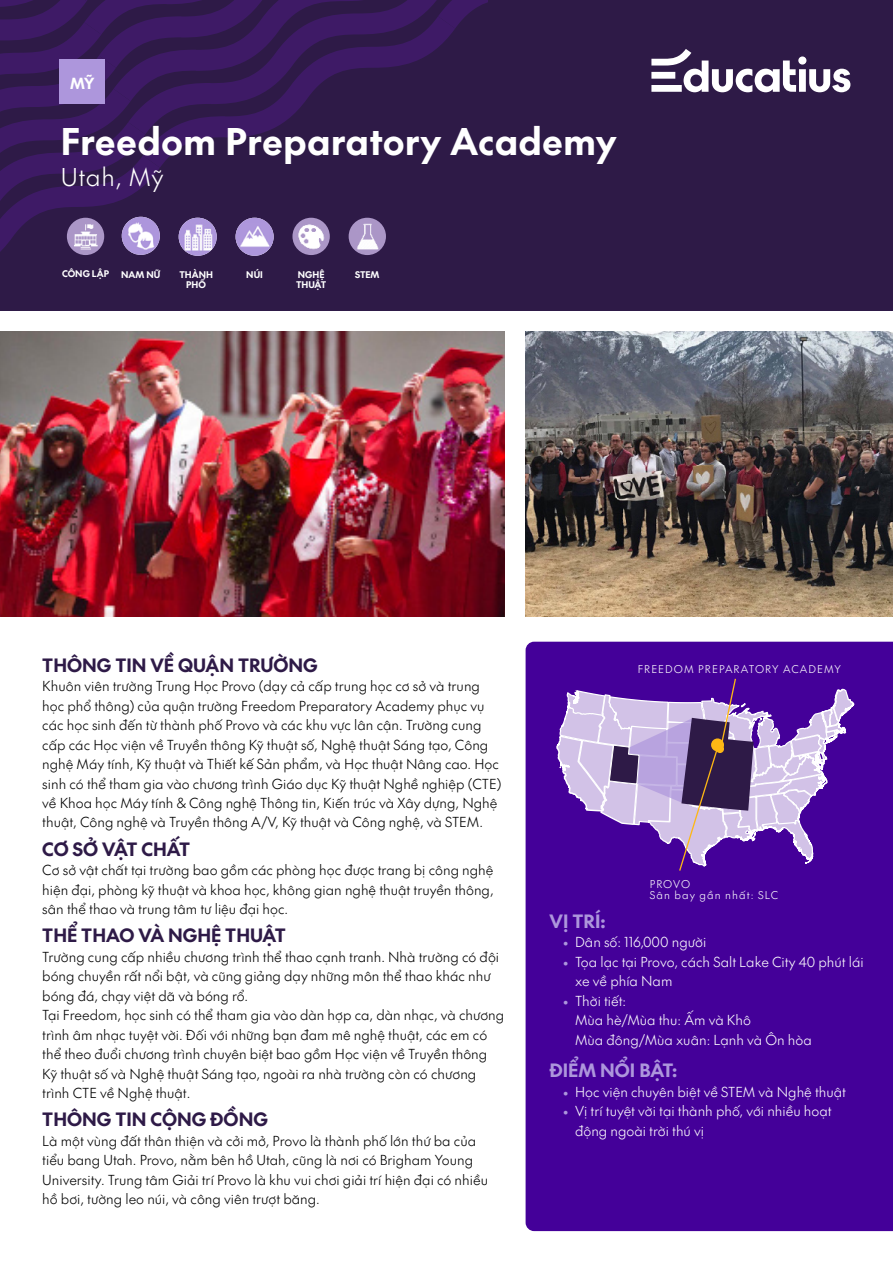
<style>
.page{position:relative;width:893px;height:1263px;background:#fff}
.page>*{position:absolute;margin:0;border:0;box-sizing:border-box;transform-origin:0 0}
.t1{font:36px "SVN The Future Bold";letter-spacing:.02em;color:#fff}
.t2{font:24px "SVN The Future Light";letter-spacing:.025em;color:#fff}
.t3{font:18px "SVN The Future Bold";color:#2e1a47}
.t4{font:18px "SVN The Future Bold";color:#ad96dc}
.t5{font:15px "SVN The Future Bold";color:#fff}
.t6{font:13.5px/19.5px "SVN The Future Light";color:#000}
.t7{font:13.5px/19.5px "SVN The Future Light";color:#fff}
.t8{font:10.5px/10.8px "SVN The Future Light";letter-spacing:.1em;color:#fff}
.t9{font:9px/10.5px "SVN The Future Bold";color:#fff;text-align:center}
.s1{font-family:"The Future";font-weight:300;color:#ad96dc}
</style>
<div class="page">
<div style="left:0;top:0;width:893px;height:310px;background:#2e1a47"></div>
<svg style="left:0;top:0;width:487px;height:256px"></svg>
<img style="left:122px;top:217px;width:38px;height:38px;border-radius:19px">
<img style="left:0;top:332px;width:504px;height:285px">
<img style="left:526px;top:332px;width:367px;height:285px">
<div style="left:60px;top:60px;width:45px;height:44px;background:#ad96dc"></div>
<div style="left:526px;top:642px;width:367px;height:589px;background:#409"></div>
<img style="left:179px;top:218px;width:38px;height:38px;border-radius:19px">
<svg style="left:651px;top:49px;width:199px;height:43px"></svg>
<img style="left:67px;top:218px;width:37px;height:37px;border-radius:19px">
<img style="left:292px;top:218px;width:38px;height:37px;border-radius:19px">
<img style="left:236px;top:218px;width:38px;height:38px;border-radius:19px">
<img style="left:349px;top:218px;width:37px;height:37px;border-radius:19px">
<svg style="left:555px;top:677px;width:300px;height:209px;background:#8057b2"></svg>
<p class="t5" style="left:70px;top:71px;width:26px">MỸ</p>
<h1 class="t1" style="left:61px;top:112px;width:557px">Freedom Preparatory Academy</h1>
<h2 class="t2" style="left:61px;top:159px;width:104px">Utah, Mỹ</h2>
<p class="t9" style="left:62px;top:268px;width:48px">CÔNG LẬP</p>
<p class="t9" style="left:121px;top:269px;width:41px">NAM NỮ</p>
<p class="t9" style="left:179px;top:269px;width:35px">THÀNH<br>PHỐ</p>
<p class="t9" style="left:296px;top:269px;width:32px;text-align:left">NGHỆ<br>THUẬT</p>
<p class="t9" style="left:246px;top:269px;width:18px">NÚI</p>
<p class="t9" style="left:355px;top:269px;width:26px">STEM</p>
<h3 class="t3" style="left:42px;top:650px;width:277px">THÔNG TIN VỀ QUẬN TRƯỜNG</h3>
<p class="t6" style="left:42px;top:675px;width:461px">Khuôn viên trường Trung Học Provo (dạy cả cấp trung học cơ sở và trung học phổ thông) của quận trường Freedom Preparatory Academy phục vụ các học sinh đến từ thành phố Provo và các khu vực lân cận. Trường cung cấp các Học viện về Truyền thông Kỹ thuật số, Nghệ thuật Sáng tạo, Công nghệ Máy tính, Kỹ thuật và Thiết kế Sản phẩm, và Học thuật Nâng cao. Học sinh có thể tham gia vào chương trình Giáo dục Kỹ thuật Nghề nghiệp (CTE) về Khoa học Máy tính &amp; Công nghệ Thông tin, Kiến trúc và Xây dựng, Nghệ thuật, Công nghệ và Truyền thông A/V, Kỹ thuật và Công nghệ, và STEM.</p>
<h3 class="t3" style="left:42px;top:834px;width:149px">CƠ SỞ VẬT CHẤT</h3>
<p class="t6" style="left:42px;top:859px;width:453px;text-align:justify">Cơ sở vật chất tại trường bao gồm các phòng học được trang bị công nghệ hiện đại, phòng kỹ thuật và khoa học, không gian nghệ thuật truyền thông, sân thể thao và trung tâm tư liệu đại học.</p>
<h3 class="t3" style="left:42px;top:921px;width:245px">THỂ THAO VÀ NGHỆ THUẬT</h3>
<p class="t6" style="left:42px;top:946px;width:463px">Trường cung cấp nhiều chương trình thể thao cạnh tranh. Nhà trường có đội bóng chuyền rất nổi bật, và cũng giảng dạy những môn thể thao khác như bóng đá, chạy việt dã và bóng rổ.<br>Tại Freedom, học sinh có thể tham gia vào dàn hợp ca, dàn nhạc, và chương trình âm nhạc tuyệt vời. Đối với những bạn đam mê nghệ thuật, các em có thể theo đuổi chương trình chuyên biệt bao gồm Học viện về Truyền thông Kỹ thuật số và Nghệ thuật Sáng tạo, ngoài ra nhà trường còn có chương trình CTE về Nghệ thuật.</p>
<h3 class="t3" style="left:42px;top:1105px;width:227px">THÔNG TIN CỘNG ĐỒNG</h3>
<p class="t6" style="left:42px;top:1130px;width:447px">Là một vùng đất thân thiện và cởi mở, Provo là thành phố lớn thứ ba của tiểu bang Utah. Provo, nằm bên hồ Utah, cũng là nơi có Brigham Young University. Trung tâm Giải trí Provo là khu vui chơi giải trí hiện đại có nhiều hồ bơi, tường leo núi, và công viên trượt băng.</p>
<p class="t8" style="left:638px;top:663px;width:205px">FREEDOM PREPARATORY ACADEMY</p>
<p class="t8" style="left:650px;top:878px;width:130px">PROVO<br>Sân bay gần nhất: SLC</p>
<h3 class="t4" style="left:550px;top:906px;width:58px">VỊ TRÍ:</h3>
<p class="t7" style="left:562px;top:932px;width:145px"><span class="s1">•</span> Dân số: 116,000 người</p>
<p class="t7" style="left:575px;top:951px;width:290px;text-indent:-13px"><span class="s1">•</span> Tọa lạc tại Provo, cách Salt Lake City 40 phút lái xe về phía Nam</p>
<p class="t7" style="left:575px;top:990px;width:238px;text-indent:-13px"><span class="s1">•</span> Thời tiết:<br>Mùa hè/Mùa thu: Ấm và Khô<br>Mùa đông/Mùa xuân: Lạnh và Ôn hòa</p>
<h3 class="t4" style="left:550px;top:1056px;width:129px">ĐIỂM NỔI BẬT:</h3>
<p class="t7" style="left:562px;top:1081px;width:285px"><span class="s1">•</span> Học viện chuyên biệt về STEM và Nghệ thuật</p>
<p class="t7" style="left:575px;top:1100px;width:258px;text-indent:-13px"><span class="s1">•</span> Vị trí tuyệt vời tại thành phố, với nhiều hoạt động ngoài trời thú vị</p>
</div>
